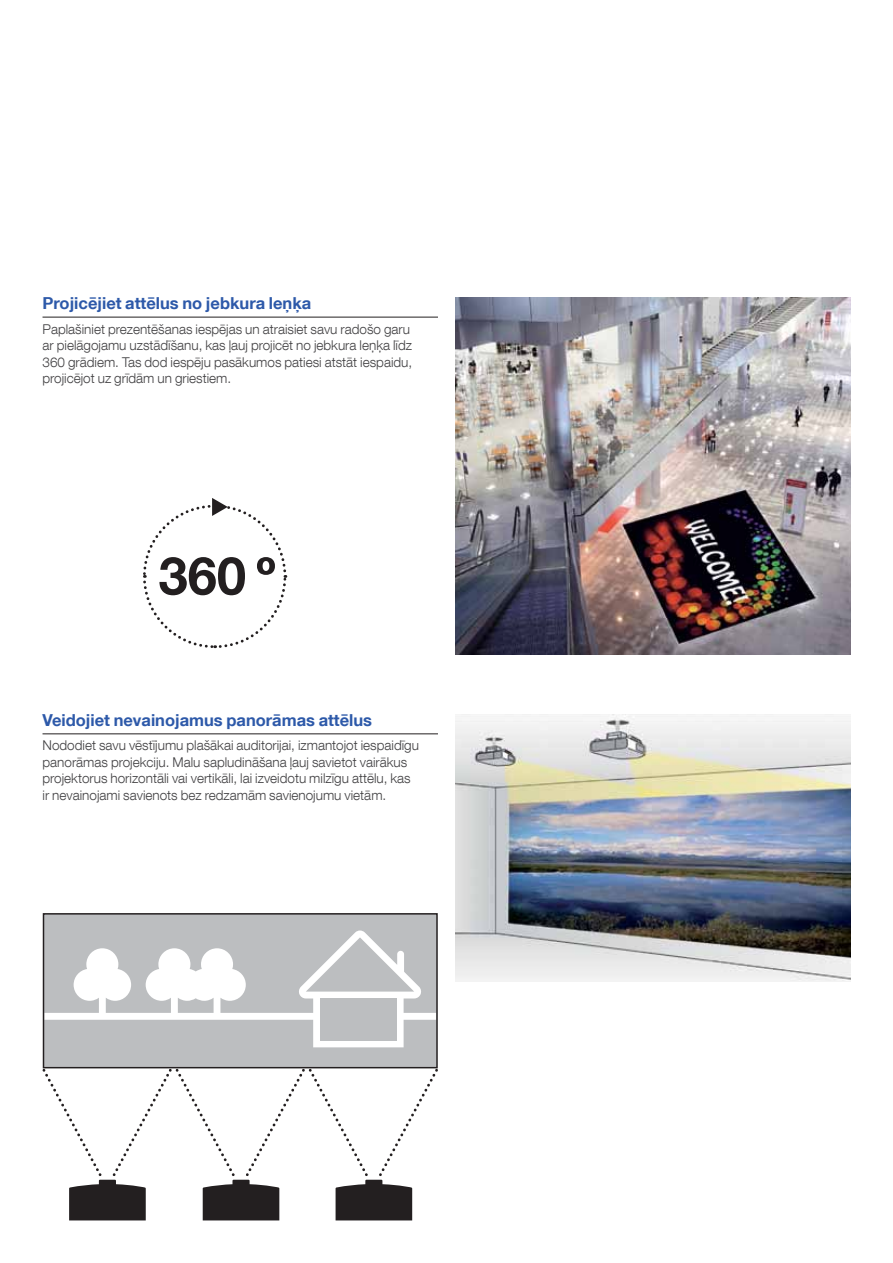
<style>
.page{position:relative;width:893px;height:1263px;background:#fff}
.page>*{position:absolute;margin:0;border:0;box-sizing:border-box;transform-origin:0 0}
.t1{font:700 52.5px "Helvetica Neue LT Com";color:#231f20}
.t2{font:700 16.5px "Helvetica Neue LT Com";color:#2d59a9}
.t3{font:300 13.5px/16.5px "Helvetica Neue LT Com";color:#414042}
</style>
<div class="page">
<hr style="left:43px;top:317px;width:395px;height:1px;background:#231f20">
<hr style="left:43px;top:733px;width:395px;height:1px;background:#231f20">
<img style="left:455px;top:298px;width:395px;height:357px">
<svg style="left:143px;top:498px;width:145px;height:151px"></svg>
<img style="left:455px;top:714px;width:395px;height:268px">
<svg style="left:43px;top:1068px;width:395px;height:112px"></svg>
<div style="left:44px;top:914px;width:392px;height:153px;background:#bcbec0"></div>
<svg style="left:45px;top:930px;width:391px;height:117px"></svg>
<div style="left:43px;top:913px;width:395px;height:155px;border:1px solid #231f20"></div>
<svg style="left:178px;top:998px;width:36px;height:15px"></svg>
<div style="left:320px;top:998px;width:77px;height:43px;background:#bcbec0"></div>
<svg style="left:306px;top:937px;width:108px;height:54px"></svg>
<svg style="left:69px;top:1180px;width:77px;height:40px;background:#3b3839"></svg>
<svg style="left:203px;top:1180px;width:76px;height:40px;background:#3a3737"></svg>
<svg style="left:336px;top:1180px;width:76px;height:40px;background:#3a3737"></svg>
<p class="t2" style="left:43px;top:293px;width:270px">Projicējiet attēlus no jebkura leņķa</p>
<p class="t3" style="left:43px;top:320px;width:371px">Paplašiniet prezentēšanas iespējas un atraisiet savu radošo garu ar pielāgojamu uzstādīšanu, kas ļauj projicēt no jebkura leņķa līdz 360 grādiem. Tas dod iespēju pasākumos patiesi atstāt iespaidu, projicējot uz grīdām un griestiem.</p>
<h1 class="t1" style="left:159px;top:543px;width:119px">360 º</h1>
<p class="t2" style="left:43px;top:710px;width:331px">Veidojiet nevainojamus panorāmas attēlus</p>
<p class="t3" style="left:43px;top:737px;width:378px">Nododiet savu vēstījumu plašākai auditorijai, izmantojot iespaidīgu panorāmas projekciju. Malu sapludināšana ļauj savietot vairākus projektorus horizontāli vai vertikāli, lai izveidotu milzīgu attēlu, kas ir nevainojami savienots bez redzamām savienojumu vietām.</p>
</div>
